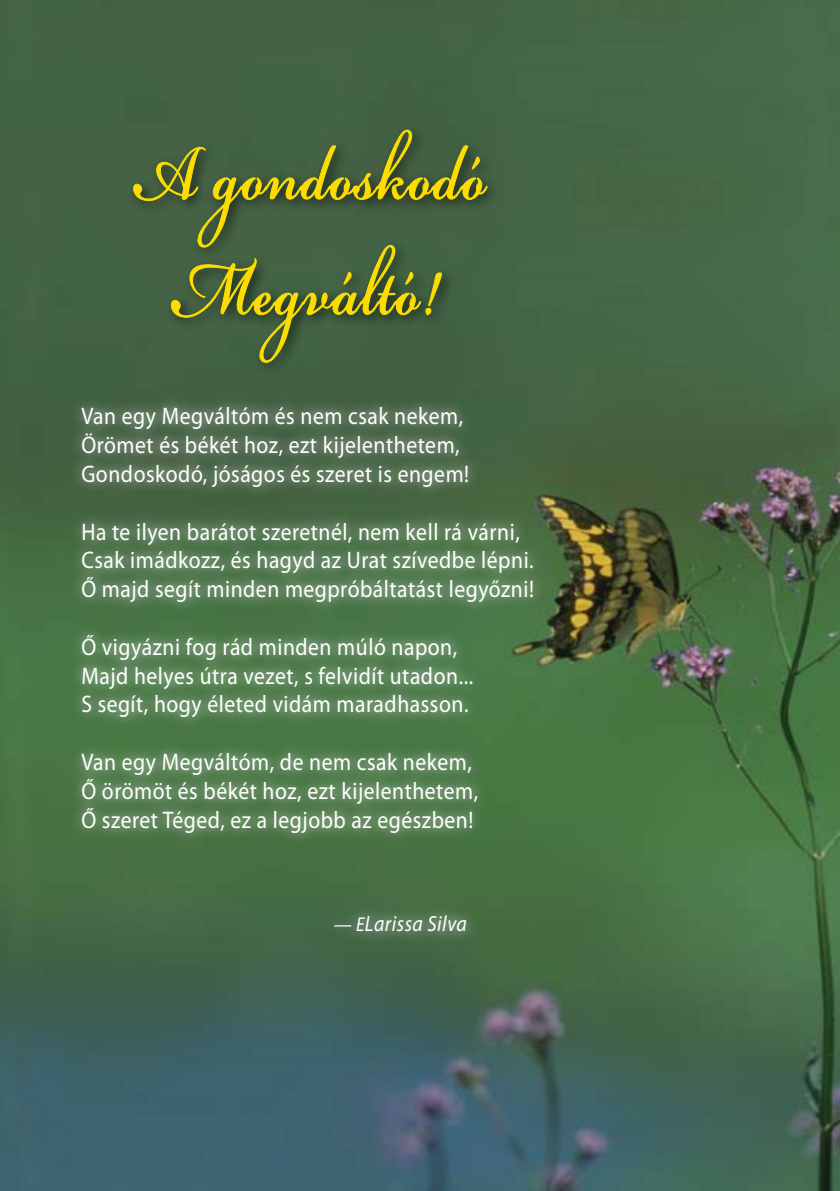
<style>
.page{position:relative;width:840px;height:1191px;background:#fff}
.page>*{position:absolute;margin:0;border:0;box-sizing:border-box;transform-origin:0 0}
.t1{font:italic 120px/115.2px "Bickham Script Pro";color:#fddd00;text-align:center;scale:.8 1}
.t2{font:24px/28.8px "Myriad Pro";letter-spacing:.025em;color:#fff;scale:.9 1}
.t3{font:italic 22px "Myriad Pro";letter-spacing:.025em;color:#fff;scale:.9 1}
.s1{font-size:20px}
</style>
<div class="page">
<img style="left:0;top:0;width:839px;height:1191px">
<div style="left:127px;top:123px;width:712px;height:458px;background:#000;opacity:.75"></div>
<svg style="left:132px;top:129px;width:356px;height:234px;background:#4a633b"></svg>
<div style="left:68px;top:394px;width:519px;height:688px;background:#fff;opacity:.75"></div>
<h1 class="t1" style="left:134px;top:99px;width:559px">Agondoskodó<br>Megváltó!</h1>
<p class="t2" style="left:81px;top:401px;width:432px">Van egy Megváltóm és nem csak nekem,<br>Örömet és békét hoz, ezt kijelenthetem,<br>Gondoskodó, jóságos és szeret is engem!</p>
<p class="t2" style="left:81px;top:517px;width:504px">Ha te ilyen barátot szeretnél, nem kell rá várni,<br>Csak imádkozz, és hagyd az Urat szívedbe lépni.<br>Ő majd segít minden megpróbáltatást legyőzni!</p>
<p class="t2" style="left:81px;top:632px;width:436px">Ő vigyázni fog rád minden múló napon,<br>Majd helyes útra vezet, s felvidít utadon...<br>S segít, hogy életed vidám maradhasson.</p>
<p class="t2" style="left:81px;top:747px;width:442px">Van egy Megváltóm, de nem csak nekem,<br>Ő örömöt és békét hoz, ezt kijelenthetem,<br>Ő szeret Téged, ez a legjobb az egészben!</p>
<p class="t3" style="left:333px;top:910px;width:149px"><span class="s1">— E</span>Larissa Silva</p>
</div>
